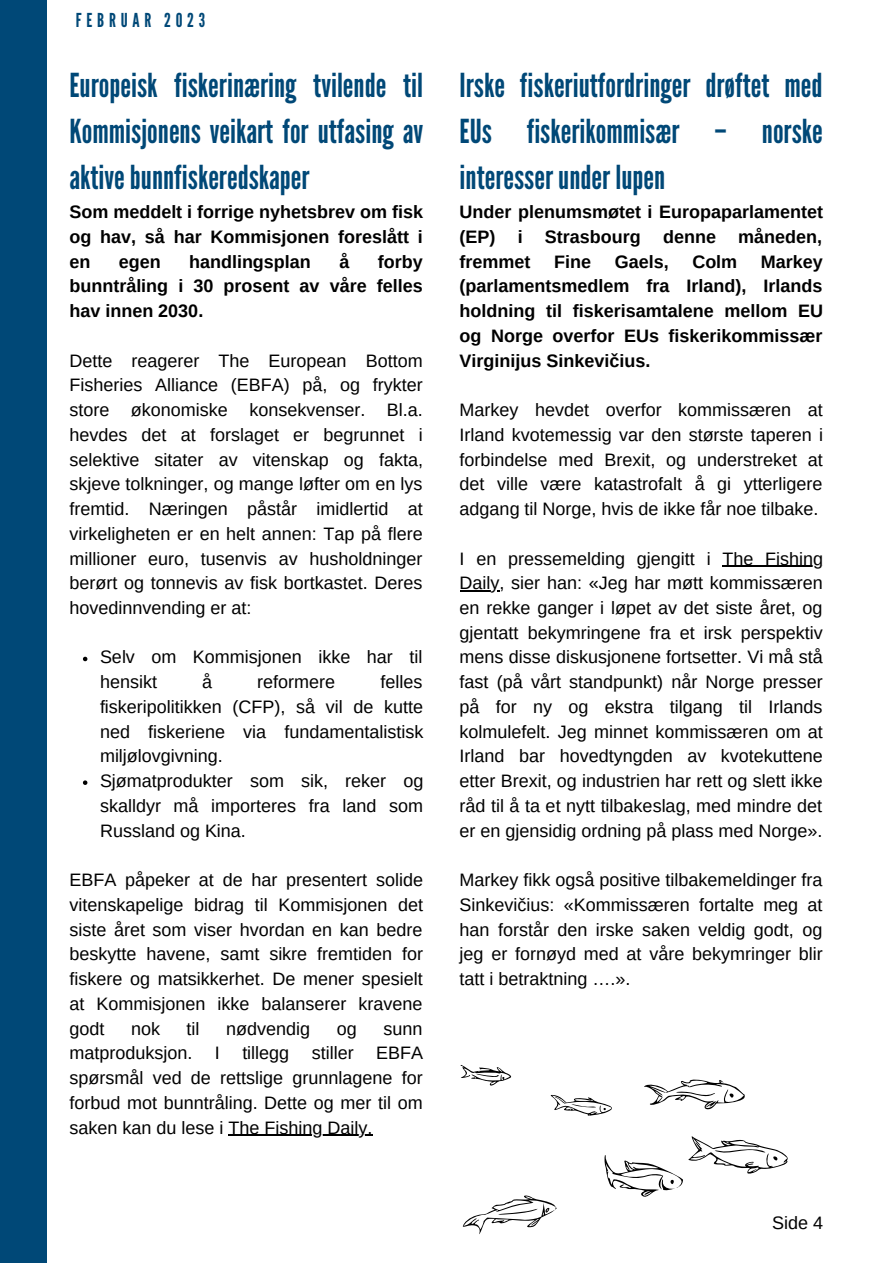
<style>
.page{position:relative;width:893px;height:1264px;background:#fff}
.page>*{position:absolute;margin:0;border:0;box-sizing:border-box;transform-origin:0 0}
.t1{font:33px/46px "League Gothic";color:#004877;text-align:justify}
.t2{font:19.2px "League Gothic";letter-spacing:.25em;color:#004877}
.t3{font:18px/24.8px "Arimo";color:#000;text-align:justify}
.t4{font:700 18px/24.8px "Arimo";color:#000;text-align:justify}
</style>
<div class="page">
<div style="left:0;top:0;width:46px;height:1262px;background:#004877"></div>
<svg style="left:460px;top:1065px;width:328px;height:169px"></svg>
<svg style="left:83px;top:656px;width:4px;height:5px"></svg>
<svg style="left:83px;top:780px;width:4px;height:5px"></svg>
<hr style="left:228px;top:1134px;width:144px;height:1px;background:#000">
<hr style="left:722px;top:565px;width:101px;height:1px;background:#000">
<hr style="left:459px;top:590px;width:40px;height:1px;background:#000">
<p class="t2" style="left:76px;top:9px;width:131px">FEBRUAR 2023</p>
<h1 class="t1" style="left:69px;top:63px;width:355px">Europeisk fiskerinæring tvilende til Kommisjonens veikart for utfasing av aktivebunnfiskeredskaper</h1>
<p class="t4" style="left:69px;top:199px;width:355px">Som meddelt i forrige nyhetsbrev om fisk og hav, så har Kommisjonen foreslått i en</p>
<p class="t4" style="left:119px;top:249px;width:43px">egen</p>
<p class="t4" style="left:189px;top:249px;width:123px">handlingsplan</p>
<p class="t4" style="left:339px;top:249px;width:11px">å</p>
<p class="t4" style="left:69px;top:249px;width:355px;text-indent:308px">forby bunntråling i 30 prosent av våre felles hav innen 2030.</p>
<p class="t3" style="left:69px;top:348px;width:355px">Dette reagerer The European Bottom Fisheries Alliance (EBFA) på, og frykter store økonomiske konsekvenser. Bl.a. hevdes det at forslaget er begrunnet i selektive sitater av vitenskap og fakta, skjeve tolkninger, og mange løfter om en lys fremtid. Næringen påstår imidlertid at virkeligheten er en helt annen: Tap på flere millioner euro, tusenvis av husholdninger berørt og tonnevis av fisk bortkastet. Deres hovedinnvending er at:</p>
<p class="t3" style="left:100px;top:645px;width:324px">Selv om Kommisjonen ikke har til hensikt</p>
<p class="t3" style="left:202px;top:669px;width:11px">å</p>
<p class="t3" style="left:257px;top:669px;width:79px">reformere</p>
<p class="t3" style="left:100px;top:669px;width:325px;text-align:left;text-indent:280px">felles fiskeripolitikken (CFP), så vil de kutte ned fiskeriene via fundamentalistisk miljølovgivning.<br>Sjømatprodukter som sik, reker og skalldyr må importeres fra land som<br>Russland og Kina.</p>
<p class="t3" style="left:69px;top:867px;width:355px">EBFA påpeker at de har presentert solide vitenskapelige bidrag til Kommisjonen det siste året som viser hvordan en kan bedre beskytte havene, samt sikre fremtiden for fiskere og matsikkerhet. De mener spesielt at Kommisjonen ikke balanserer kravene godt</p>
<p class="t3" style="left:131px;top:1015px;width:30px">nok</p>
<p class="t3" style="left:187px;top:1015px;width:14px">til</p>
<p class="t3" style="left:226px;top:1015px;width:85px">nødvendig</p>
<p class="t3" style="left:337px;top:1015px;width:21px">og</p>
<p class="t3" style="left:69px;top:1015px;width:355px;text-indent:314px">sunn matproduksjon. I tillegg stiller EBFA spørsmål ved de rettslige grunnlagene for forbud mot bunntråling. Dette og mer til om saken kan du lese i The Fishing Daily.</p>
<h1 class="t1" style="left:459px;top:63px;width:364px">Irske fiskeriutfordringer drøftet med EUs fiskerikommisær – norske interesserunder lupen</h1>
<p class="t4" style="left:459px;top:199px;width:365px">Under plenumsmøtet i Europaparlamentet (EP) i Strasbourg denne måneden, fremmet</p>
<p class="t4" style="left:459px;top:249px;width:365px;text-indent:301px">Markey (parlamentsmedlem fra Irland), Irlands holdning til fiskerisamtalene mellom EU og Norge overfor EUs fiskerikommissær Virginijus Sinkevičius.</p>
<p class="t3" style="left:459px;top:397px;width:365px">Markey hevdet overfor kommissæren at Irland kvotemessig var den største taperen i forbindelse med Brexit, og understreket at det ville være katastrofalt å gi ytterligere adgang til Norge, hvis de ikke får noe tilbake.</p>
<p class="t3" style="left:459px;top:546px;width:365px">I en pressemelding gjengitt i The Fishing Daily, sier han: «Jeg har møtt kommissæren en rekke ganger i løpet av det siste året, og gjentatt bekymringene fra et irsk perspektiv mens disse diskusjonene fortsetter. Vi må stå fast (på vårt standpunkt) når Norge presser på for ny og ekstra tilgang til Irlands kolmulefelt. Jeg minnet kommissæren om at Irland bar hovedtyngden av kvotekuttene etter Brexit, og industrien har rett og slett ikke råd til å ta et nytt tilbakeslag, med mindre det er en gjensidig ordning på plass med Norge».</p>
<p class="t3" style="left:459px;top:867px;width:364px">Markey fikk også positive tilbakemeldinger fra Sinkevičius: «Kommissæren fortalte meg at han forstår den irske saken veldig godt, og jeg er fornøyd med at våre bekymringer blir tatt i betraktning ….».</p>
<p class="t4" style="left:554px;top:249px;width:38px">Fine</p>
<p class="t4" style="left:614px;top:249px;width:55px">Gaels,</p>
<p class="t4" style="left:692px;top:249px;width:46px">Colm</p>
<p class="t3" style="left:772px;top:1210px;width:52px">Side 4</p>
</div>
